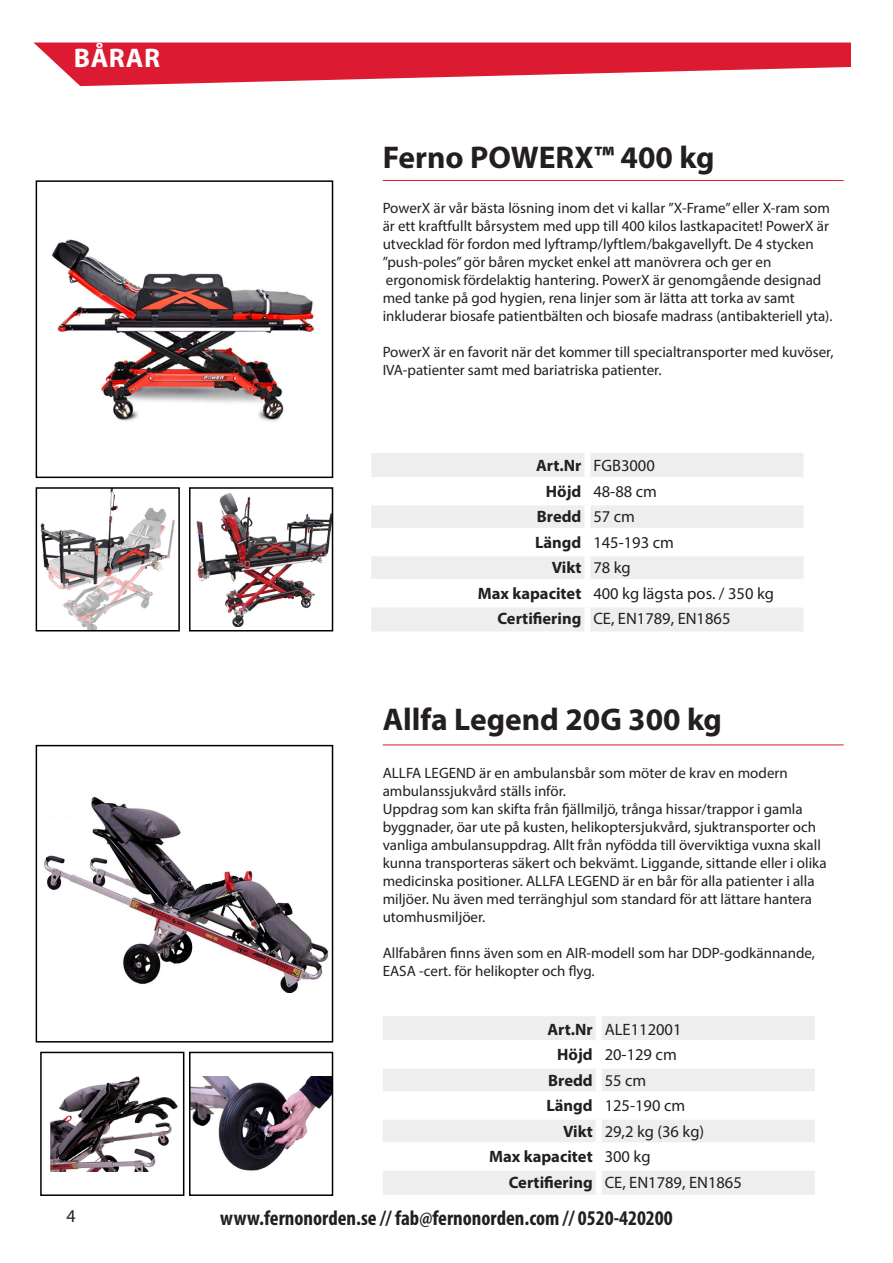
<style>
.page{position:relative;width:893px;height:1263px;background:#fff}
.page>*{position:absolute;margin:0;border:0;box-sizing:border-box;transform-origin:0 0}
.t1{font:700 31.5px "Myriad Pro";color:#231f20}
.t2{font:700 27px "Myriad Pro";letter-spacing:.02em;color:#fff}
.t3{font:700 condensed 21px "Myriad Pro";color:#231f20}
.t4{font:18px "Myriad Pro";color:#231f20}
.t5{font:16.5px "Myriad Pro";color:#231f20}
.t6{font:700 16.5px "Myriad Pro";color:#231f20}
.t7{font:15px/18px "Myriad Pro";color:#231f20}
</style>
<div class="page">
<svg style="left:34px;top:43px;width:817px;height:43px"></svg>
<hr style="left:383px;top:180px;width:461px;height:1px;background:#dc1a32">
<img style="left:52px;top:239px;width:263px;height:182px">
<div style="left:36px;top:180px;width:297px;height:298px;border:2px solid #000"></div>
<img style="left:196px;top:493px;width:134px;height:134px">
<div style="left:189px;top:487px;width:144px;height:144px;border:2px solid #000"></div>
<hr style="left:383px;top:744px;width:461px;height:1px;background:#dc1a32">
<img style="left:43px;top:796px;width:286px;height:196px">
<div style="left:36px;top:745px;width:297px;height:297px;border:2px solid #000"></div>
<img style="left:192px;top:1076px;width:138px;height:95px">
<div style="left:189px;top:1052px;width:144px;height:144px;border:2px solid #000"></div>
<svg style="left:383px;top:1016px;width:432px;height:179px;fill:#eeeeef"></svg>
<div style="left:596px;top:1016px;width:6px;height:24px;background:#fff"></div>
<div style="left:596px;top:1043px;width:6px;height:23px;background:#fff"></div>
<div style="left:596px;top:1069px;width:6px;height:22px;background:#fff"></div>
<div style="left:596px;top:1094px;width:6px;height:23px;background:#fff"></div>
<div style="left:596px;top:1120px;width:6px;height:22px;background:#fff"></div>
<div style="left:596px;top:1145px;width:6px;height:23px;background:#fff"></div>
<div style="left:596px;top:1171px;width:6px;height:24px;background:#fff"></div>
<hr style="left:383px;top:1040px;width:216px;height:3px;background:#fff">
<hr style="left:599px;top:1040px;width:216px;height:3px;background:#fff">
<hr style="left:383px;top:1066px;width:216px;height:3px;background:#fff">
<hr style="left:599px;top:1066px;width:216px;height:3px;background:#fff">
<hr style="left:383px;top:1091px;width:216px;height:3px;background:#fff">
<hr style="left:599px;top:1091px;width:216px;height:3px;background:#fff">
<hr style="left:383px;top:1117px;width:216px;height:3px;background:#fff">
<hr style="left:599px;top:1117px;width:216px;height:3px;background:#fff">
<hr style="left:383px;top:1142px;width:216px;height:3px;background:#fff">
<hr style="left:599px;top:1142px;width:216px;height:3px;background:#fff">
<hr style="left:383px;top:1168px;width:216px;height:3px;background:#fff">
<hr style="left:599px;top:1168px;width:216px;height:3px;background:#fff">
<img style="left:50px;top:1076px;width:128px;height:95px">
<div style="left:40px;top:1052px;width:144px;height:144px;border:2px solid #000"></div>
<svg style="left:371px;top:453px;width:432px;height:178px;fill:#eeeeef"></svg>
<div style="left:584px;top:453px;width:6px;height:24px;background:#fff"></div>
<div style="left:584px;top:480px;width:6px;height:22px;background:#fff"></div>
<div style="left:584px;top:505px;width:6px;height:23px;background:#fff"></div>
<div style="left:584px;top:531px;width:6px;height:22px;background:#fff"></div>
<div style="left:584px;top:556px;width:6px;height:23px;background:#fff"></div>
<div style="left:584px;top:582px;width:6px;height:22px;background:#fff"></div>
<div style="left:584px;top:607px;width:6px;height:24px;background:#fff"></div>
<hr style="left:371px;top:477px;width:216px;height:3px;background:#fff">
<hr style="left:587px;top:477px;width:216px;height:3px;background:#fff">
<hr style="left:371px;top:502px;width:216px;height:3px;background:#fff">
<hr style="left:587px;top:502px;width:216px;height:3px;background:#fff">
<hr style="left:371px;top:528px;width:216px;height:3px;background:#fff">
<hr style="left:587px;top:528px;width:216px;height:3px;background:#fff">
<hr style="left:371px;top:553px;width:216px;height:3px;background:#fff">
<hr style="left:587px;top:553px;width:216px;height:3px;background:#fff">
<hr style="left:371px;top:579px;width:216px;height:3px;background:#fff">
<hr style="left:587px;top:579px;width:216px;height:3px;background:#fff">
<hr style="left:371px;top:604px;width:216px;height:3px;background:#fff">
<hr style="left:587px;top:604px;width:216px;height:3px;background:#fff">
<img style="left:40px;top:490px;width:135px;height:138px">
<div style="left:36px;top:487px;width:144px;height:144px;border:2px solid #000"></div>
<p class="t2" style="left:74px;top:40px;width:88px">BÅRAR</p>
<p class="t1" style="left:383px;top:137px;width:333px">Ferno POWERX™ 400 kg</p>
<p class="t7" style="left:383px;top:199px;width:449px">PowerX är vår bästa lösning inom det vi kallar ”X-Frame” eller X-ram som är ett kraftfullt bårsystem med upp till 400 kilos lastkapacitet! PowerX är utvecklad för fordon med lyftramp/lyftlem/bakgavellyft. De 4 stycken ”push-poles” gör båren mycket enkel att manövrera och ger en</p>
<p class="t7" style="left:383px;top:271px;width:440px">ergonomisk fördelaktig hantering. PowerX är genomgående designad med tanke på god hygien, rena linjer som är lätta att torka av samt</p>
<p class="t7" style="left:383px;top:307px;width:451px">inkluderar biosafe patientbälten och biosafe madrass (antibakteriell yta).</p>
<p class="t7" style="left:383px;top:343px;width:452px">PowerX är en favorit när det kommer till specialtransporter med kuvöser,<br>IVA-patienter samt med bariatriska patienter.</p>
<p class="t6" style="left:536px;top:455px;width:47px">Art.Nr</p>
<p class="t5" style="left:593px;top:456px;width:63px">FGB3000</p>
<p class="t6" style="left:546px;top:480px;width:37px">Höjd</p>
<p class="t5" style="left:593px;top:481px;width:65px">48-88 cm</p>
<p class="t6" style="left:537px;top:506px;width:46px">Bredd</p>
<p class="t5" style="left:593px;top:507px;width:43px">57 cm</p>
<p class="t6" style="left:535px;top:531px;width:48px">Längd</p>
<p class="t5" style="left:593px;top:532px;width:82px">145-193 cm</p>
<p class="t6" style="left:552px;top:557px;width:31px">Vikt</p>
<p class="t5" style="left:593px;top:558px;width:39px">78 kg</p>
<p class="t6" style="left:478px;top:582px;width:105px">Max kapacitet</p>
<p class="t5" style="left:593px;top:583px;width:182px">400 kg lägsta pos. / 350 kg</p>
<p class="t6" style="left:497px;top:608px;width:85px">Certifiering</p>
<p class="t5" style="left:593px;top:609px;width:139px">CE, EN1789, EN1865</p>
<p class="t1" style="left:383px;top:699px;width:341px">Allfa Legend 20G 300 kg</p>
<p class="t7" style="left:383px;top:763px;width:407px">ALLFA LEGEND är en ambulansbår som möter de krav en modern</p>
<p class="t7" style="left:383px;top:781px;width:185px">ambulanssjukvård ställs inför.</p>
<p class="t7" style="left:383px;top:799px;width:446px">Uppdrag som kan skifta från fjällmiljö, trånga hissar/trappor i gamla byggnader, öar ute på kusten, helikoptersjukvård, sjuktransporter och vanliga ambulansuppdrag. Allt från nyfödda till överviktiga vuxna skall kunna transporteras säkert och bekvämt. Liggande, sittande eller i olika medicinska positioner. ALLFA LEGEND är en bår för alla patienter i alla miljöer. Nu även med terränghjul som standard för att lättare hantera utomhusmiljöer.</p>
<p class="t7" style="left:383px;top:943px;width:434px">Allfabåren finns även som en AIR-modell som har DDP-godkännande,<br>EASA -cert. för helikopter och flyg.</p>
<p class="t6" style="left:547px;top:1018px;width:47px">Art.Nr</p>
<p class="t5" style="left:605px;top:1019px;width:78px">ALE112001</p>
<p class="t6" style="left:557px;top:1044px;width:37px">Höjd</p>
<p class="t5" style="left:605px;top:1044px;width:74px">20-129 cm</p>
<p class="t6" style="left:548px;top:1069px;width:46px">Bredd</p>
<p class="t5" style="left:605px;top:1070px;width:43px">55 cm</p>
<p class="t6" style="left:546px;top:1095px;width:48px">Längd</p>
<p class="t5" style="left:605px;top:1095px;width:82px">125-190 cm</p>
<p class="t6" style="left:563px;top:1120px;width:31px">Vikt</p>
<p class="t5" style="left:605px;top:1121px;width:101px">29,2 kg (36 kg)</p>
<p class="t6" style="left:489px;top:1146px;width:105px">Max kapacitet</p>
<p class="t5" style="left:605px;top:1146px;width:47px">300 kg</p>
<p class="t6" style="left:509px;top:1171px;width:85px">Certifiering</p>
<p class="t5" style="left:605px;top:1172px;width:139px">CE, EN1789, EN1865</p>
<p class="t4" style="left:66px;top:1205px;width:11px">4</p>
<h3 class="t3" style="left:220px;top:1204px;width:454px">www.fernonorden.se // fab@fernonorden.com // 0520-420200</h3>
</div>
